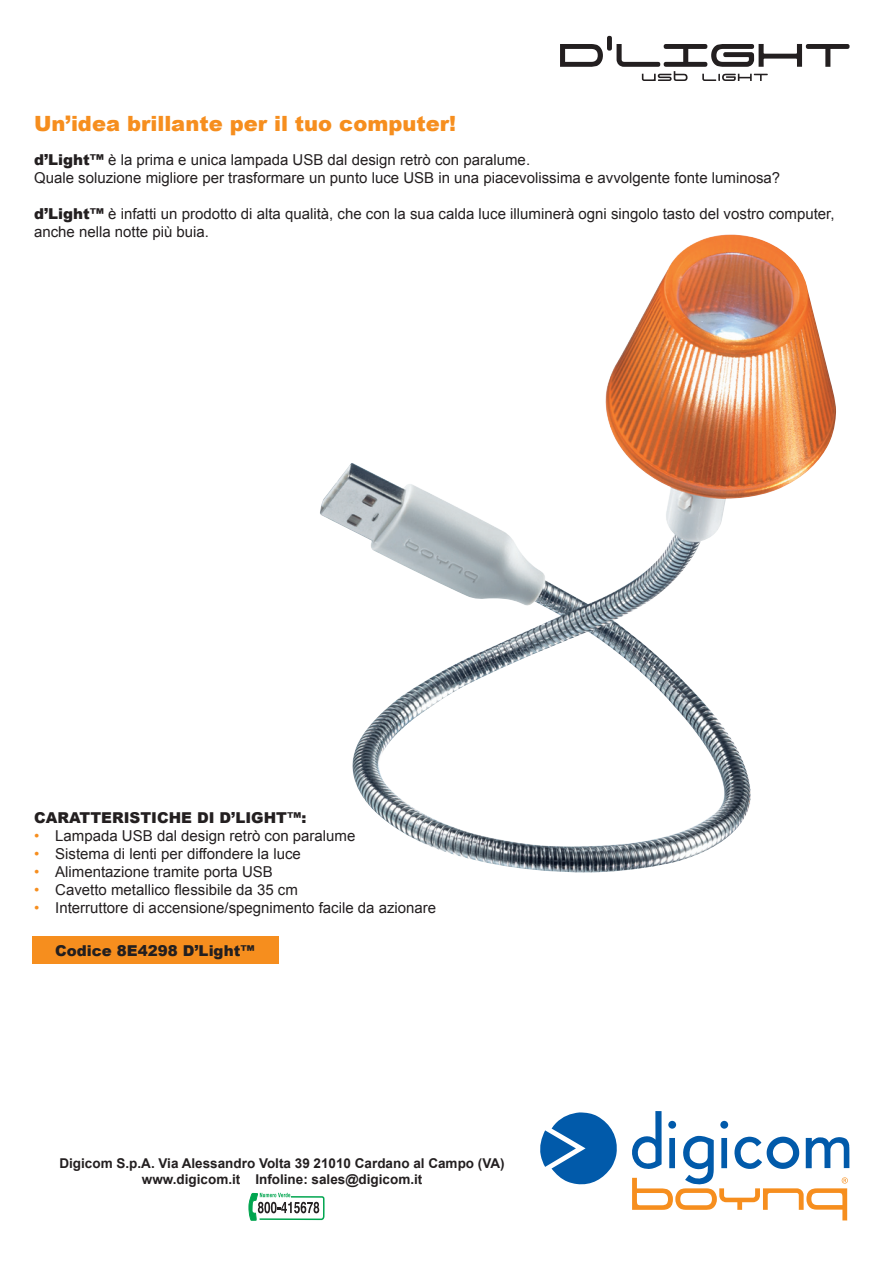
<style>
.page{position:relative;width:893px;height:1263px;background:#fff}
.page>*{position:absolute;margin:0;border:0;box-sizing:border-box;transform-origin:0 0}
.t1{font:900 21px "Arial";color:#f68e1e}
.Standaard{font:15px/18px "Arial";color:#231f20}
.Standaard-2{font:900 15px "Arial";color:#231f20}
.t2{font:15px/18px "Arial";color:#f68e1e;text-align:justify}
.t3{font:700 13.5px "Arial";color:#231f20}
.s1{font-weight:900}
</style>
<div class="page">
<div style="left:33px;top:935px;width:246px;height:28px;background:#f68e1e"></div>
<svg style="left:249px;top:1192px;width:76px;height:29px"></svg>
<svg style="left:540px;top:1112px;width:77px;height:73px"></svg>
<svg style="left:632px;top:1111px;width:217px;height:109px"></svg>
<img style="left:320px;top:234px;width:516px;height:639px">
<svg style="left:560px;top:44px;width:43px;height:23px"></svg>
<div style="left:607px;top:36px;width:5px;height:15px;background:#231f20;border-radius:2px"></div>
<div style="left:806px;top:44px;width:44px;height:5px;background:#231f20;border-radius:2px"></div>
<svg style="left:617px;top:44px;width:185px;height:37px"></svg>
<p class="t1" style="left:34px;top:112px;width:423px">Un’idea brillante per il tuo computer!</p>
<p class="Standaard" style="left:34px;top:151px;width:498px"><span class="s1">d’Light™</span> è la prima e unica lampada USB dal design retrò con paralume.</p>
<p class="Standaard" style="left:34px;top:169px;width:748px">Quale soluzione migliore per trasformare un punto luce USB in una piacevolissima e avvolgente fonte luminosa?</p>
<p class="Standaard" style="left:34px;top:205px;width:802px"><span class="s1">d’Light™</span> è infatti un prodotto di alta qualità, che con la sua calda luce illuminerà ogni singolo tasto del vostro computer, anche nella notte più buia.</p>
<p class="Standaard-2" style="left:34px;top:809px;width:274px">CARATTERISTICHE DI D’LIGHT™:</p>
<p class="Standaard" style="left:55px;top:826px;width:302px">Lampada USB dal design retrò con paralume</p>
<p class="Standaard" style="left:55px;top:844px;width:247px">Sistema di lenti per diffondere la luce</p>
<p class="Standaard" style="left:55px;top:862px;width:219px">Alimentazione tramite porta USB</p>
<p class="Standaard" style="left:55px;top:880px;width:244px">Cavetto metallico flessibile da 35 cm</p>
<p class="Standaard" style="left:55px;top:898px;width:383px">Interruttore di accensione/spegnimento facile da azionare</p>
<p class="Standaard-2" style="left:55px;top:942px;width:201px">Codice 8E4298 D’Light™</p>
<p class="t2" style="left:34px;top:826px;width:7px">• • • • •</p>
<p class="t3" style="left:59px;top:1155px;width:447px">Digicom S.p.A. Via Alessandro Volta 39 21010 Cardano al Campo (VA)</p>
<p class="t3" style="left:142px;top:1171px;width:282px">www.digicom.it Infoline: sales@digicom.it</p>
</div>
